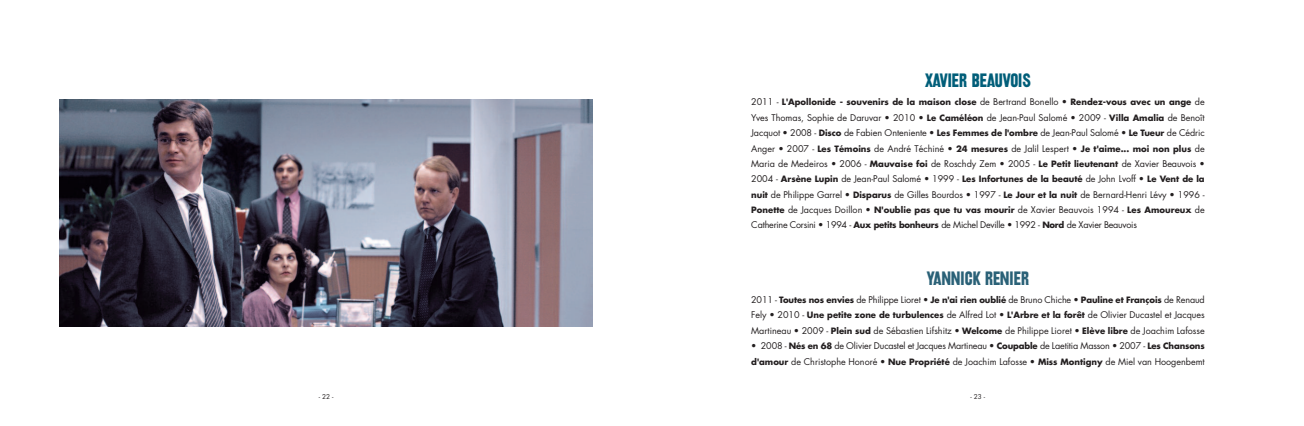
<style>
.page{position:relative;width:1304px;height:426px;background:#fff}
.page>*{position:absolute;margin:0;border:0;box-sizing:border-box;transform-origin:0 0}
.t1{font:18px "Railroad Gothic";color:#015e79}
.t2{font:18px "Railroad Gothic";color:#2a6177}
.t3{font:9px/15.3px "Futura";color:#231f20}
.t4{font:9px "Futura";letter-spacing:-.03em;color:#231f20}
.t5{font:700 8.5px "Futura";color:#231f20}
.t6{font:6.5px "Futura";color:#231f20}
.s1{font-weight:400;font-size:9px}
.s2{font-weight:700;font-size:8.5px}
</style>
<div class="page">
<img style="left:60px;top:99px;width:532px;height:227px">
<h1 class="t1" style="left:925px;top:70px;width:107px">XAVIER BEAUVOIS</h1>
<p class="t5" style="left:751px;top:98px;width:455px"><span class="s1">2011 -</span> L'Apollonide - souvenirs de la maison close <span class="s1">de Bertrand Bonello •</span> Rendez-vous avec un ange <span class="s1">de</span></p>
<p class="t3" style="left:751px;top:110px;width:455px;text-align:justify">Yves Thomas, Sophie de Daruvar • 2010 • <span class="s2">Le Caméléon</span> de Jean-Paul Salomé • 2009 - <span class="s2">Villa Amalia</span> de Benoît Jacquot • 2008 - <span class="s2">Disco</span> de Fabien Onteniente • <span class="s2">Les Femmes de l'ombre</span> de Jean-Paul Salomé • <span class="s2">Le Tueur</span> de Cédric Anger • 2007 - <span class="s2">Les Témoins</span> de André Téchiné • <span class="s2">24 mesures</span> de Jalil Lespert • <span class="s2">Je t'aime... moi non plus</span> de Maria de Medeiros • 2006 - <span class="s2">Mauvaise foi</span> de Roschdy Zem • 2005 - <span class="s2">Le Petit lieutenant</span> de Xavier Beauvois •</p>
<p class="t5" style="left:751px;top:175px;width:455px"><span class="s1">2004 -</span> Arsène Lupin <span class="s1">de Jean-Paul Salomé • 1999 -</span> Les Infortunes de la beauté <span class="s1">de John Lvoff •</span> Le Vent de la</p>
<p class="t3" style="left:751px;top:187px;width:455px"><span class="s2">nuit</span> de Philippe Garrel • <span class="s2">Disparus</span> de Gilles Bourdos • 1997 - <span class="s2">Le Jour et la nuit</span> de Bernard-Henri Lévy • 1996 -</p>
<p class="t5" style="left:751px;top:206px;width:455px">Ponette <span class="s1">de Jacques Doillon •</span> N'oublie pas que tu vas mourir <span class="s1">de Xavier Beauvois 1994 -</span> Les Amoureux <span class="s1">de</span></p>
<p class="t4" style="left:751px;top:221px;width:387px">Catherine Corsini • 1994 - <span class="s2">Aux petits bonheurs</span> de Michel Deville • 1992 - <span class="s2">Nord</span> de Xavier Beauvois</p>
<h1 class="t2" style="left:927px;top:268px;width:104px">YANNICK RENIER</h1>
<p class="t5" style="left:751px;top:295px;width:455px"><span class="s1">2011 -</span> Toutes nos envies <span class="s1">de Philippe Lioret •</span> Je n'ai rien oublié <span class="s1">de Bruno Chiche •</span> Pauline et François <span class="s1">de Renaud</span></p>
<p class="t3" style="left:751px;top:308px;width:455px">Fely • 2010 - <span class="s2">Une petite zone de turbulences</span> de Alfred Lot • <span class="s2">L'Arbre et la forêt</span> de Olivier Ducastel et Jacques<br>Martineau • 2009 - <span class="s2">Plein sud</span> de Sébastien Lifshitz • <span class="s2">Welcome</span> de Philippe Lioret • <span class="s2">Elève libre</span> de Joachim Lafosse</p>
<p class="t3" style="left:751px;top:338px;width:455px">• 2008 - <span class="s2">Nés en 68</span> de Olivier Ducastel et Jacques Martineau • <span class="s2">Coupable</span> de Laetitia Masson • 2007 - <span class="s2">Les Chansons d'amour</span> de Christophe Honoré • <span class="s2">Nue Propriété</span> de Joachim Lafosse • <span class="s2">Miss Montigny</span> de Miel van Hoogenbemt</p>
<p class="t6" style="left:319px;top:393px;width:16px">-22-</p>
<p class="t6" style="left:971px;top:393px;width:16px">-23-</p>
</div>
